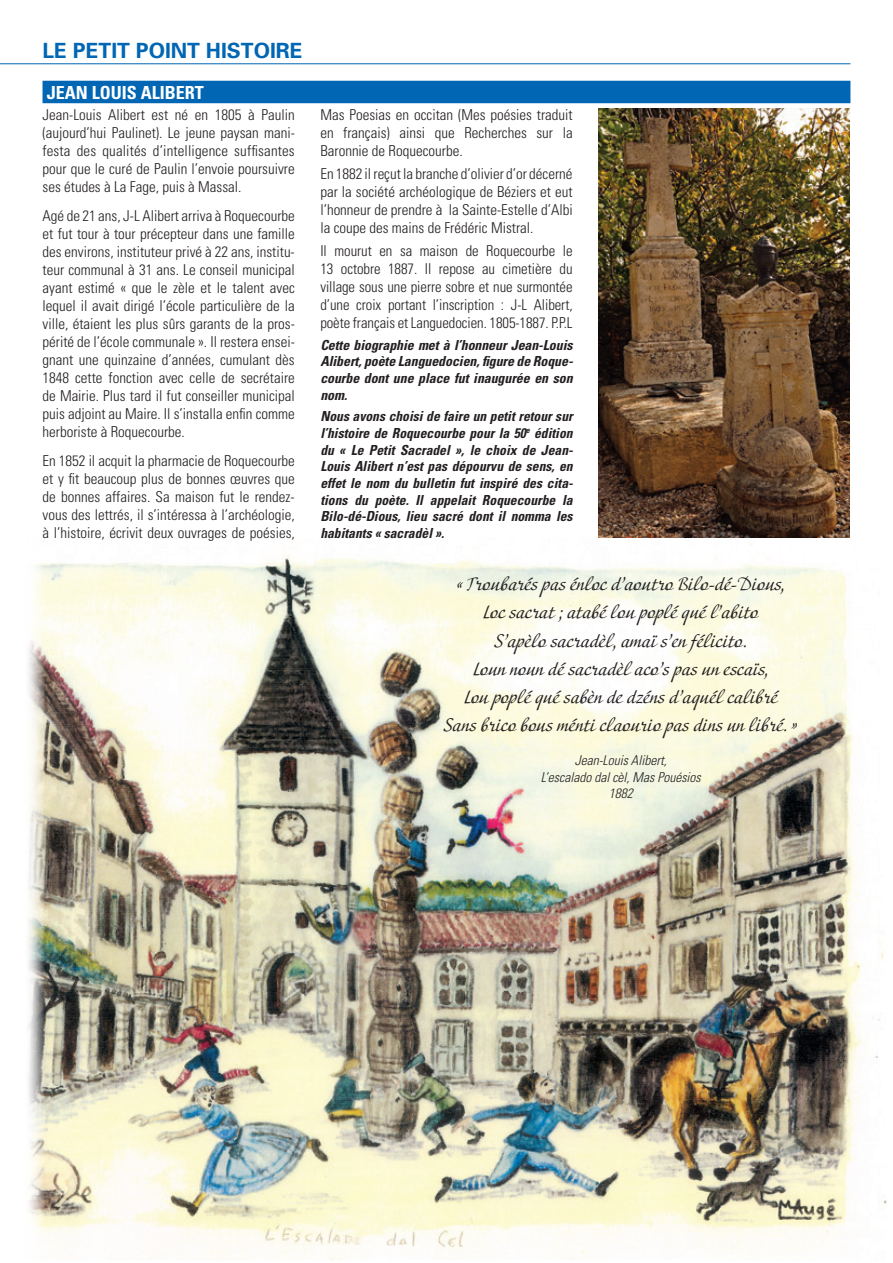
<style>
.page{position:relative;width:893px;height:1263px;background:#fff}
.page>*{position:absolute;margin:0;border:0;box-sizing:border-box;transform-origin:0 0}
.t1{font:700 21px "Univers";color:#0166b3}
.t2{font:18px/28.2px "Adventure";color:#231f20;text-align:center}
.t3{font:700 condensed 18px "Univers";color:#fff}
.t4{font:300 condensed 15px/18px "Univers";color:#231f20;text-align:justify}
.t5{font:italic 700 condensed 13.8px/16.6px "Univers";color:#231f20;text-align:justify}
.t6{font:italic 300 condensed 13.5px/16.2px "Univers";color:#231f20;text-align:center}
</style>
<div class="page">
<hr style="left:0;top:63px;width:850px;height:1px;background:#0166b3">
<img style="left:28px;top:555px;width:859px;height:706px">
<div style="left:43px;top:81px;width:807px;height:22px;background:#0166b3"></div>
<img style="left:598px;top:108px;width:251px;height:430px">
<h1 class="t1" style="left:43px;top:37px;width:262px">LE PETIT POINT HISTOIRE</h1>
<p class="t3" style="left:47px;top:82px;width:158px">JEAN LOUIS ALIBERT</p>
<p class="t4" style="left:43px;top:106px;width:254px">Jean-Louis Alibert est né en 1805 à Paulin (aujourd’hui Paulinet). Le jeune paysan mani&shy;festa des qualités d’intelligence suffisantes pour que le curé de Paulin l’envoie poursuivre ses études à La Fage, puis à Massal.</p>
<p class="t4" style="left:43px;top:206px;width:254px">Agé de 21 ans, J-L Alibert arriva à Roquecourbe et fut tour à tour précepteur dans une famille des environs, instituteur privé à 22 ans, institu&shy;teur communal à 31 ans. Le conseil municipal ayant estimé « que le zèle et le talent avec lequel il avait dirigé l’école particulière de la ville, étaient les plus sûrs garants de la pros&shy;périté de l’école communale ». Il restera ensei&shy;gnant une quinzaine d’années, cumulant dès 1848 cette fonction avec celle de secrétaire de Mairie. Plus tard il fut conseiller municipal puis adjoint au Maire. Il s’installa enfin comme herboriste à Roquecourbe.</p>
<p class="t4" style="left:43px;top:451px;width:254px">En 1852 il acquit la pharmacie de Roquecourbe et y fit beaucoup plus de bonnes œuvres que de bonnes affaires. Sa maison fut le rendez&shy;vous des lettrés, il s’intéressa à l’archéologie, à l’histoire, écrivit deux ouvrages de poésies,</p>
<p class="t4" style="left:320px;top:106px;width:254px">Mas Poesias en occitan (Mes poésies traduit en français) ainsi que Recherches sur la Baronnie de Roquecourbe.</p>
<p class="t4" style="left:320px;top:165px;width:254px">En 1882 il reçut la branche d’olivier d’or décerné par la société archéologique de Béziers et eut l’honneur de prendre à la Sainte-Estelle d’Albi la coupe des mains de Frédéric Mistral.</p>
<p class="t4" style="left:320px;top:242px;width:254px">Il mourut en sa maison de Roquecourbe le 13 octobre 1887. Il repose au cimetière du village sous une pierre sobre et nue surmontée d’une croix portant l’inscription : J-L Alibert, poète français et Languedocien. 1805-1887. P.P.L</p>
<p class="t5" style="left:320px;top:336px;width:254px">Cette biographie met à l’honneur Jean-Louis Alibert, poète Languedocien, figure de Roque&shy;courbe dont une place fut inaugurée en son nom.</p>
<p class="t5" style="left:320px;top:408px;width:254px">Nous avons choisi de faire un petit retour sur l’histoire de Roquecourbe pour la 50<sup>e</sup> édition du « Le Petit Sacradel », le choix de Jean-Louis Alibert n’est pas dépourvu de sens, en effet le nom du bulletin fut inspiré des cita&shy;tions du poète. Il appelait Roquecourbe la Bilo-dé-Dious, lieu sacré dont il nomma les habitants « sacradèl ».</p>
<p class="t2" style="left:444px;top:571px;width:356px">« Troubarés pas énloc d’aoutro Bilo-dé-Dious, Loc sacrat ; atabé lou poplé qué l’abito<br>S’apèlo sacradèl, amaï s’en félicito.<br>Loun noun dé sacradèl aco’s pas un escaïs,<br>Lou poplé qué sabèn de dzéns d’aquél calibré<br>Sans brico bous ménti claourio pas dins un libré. »</p>
<p class="t6" style="left:541px;top:752px;width:161px">Jean-Louis Alibert,<br>L’escalado dal cèl, Mas Pouésios<br>1882</p>
</div>
